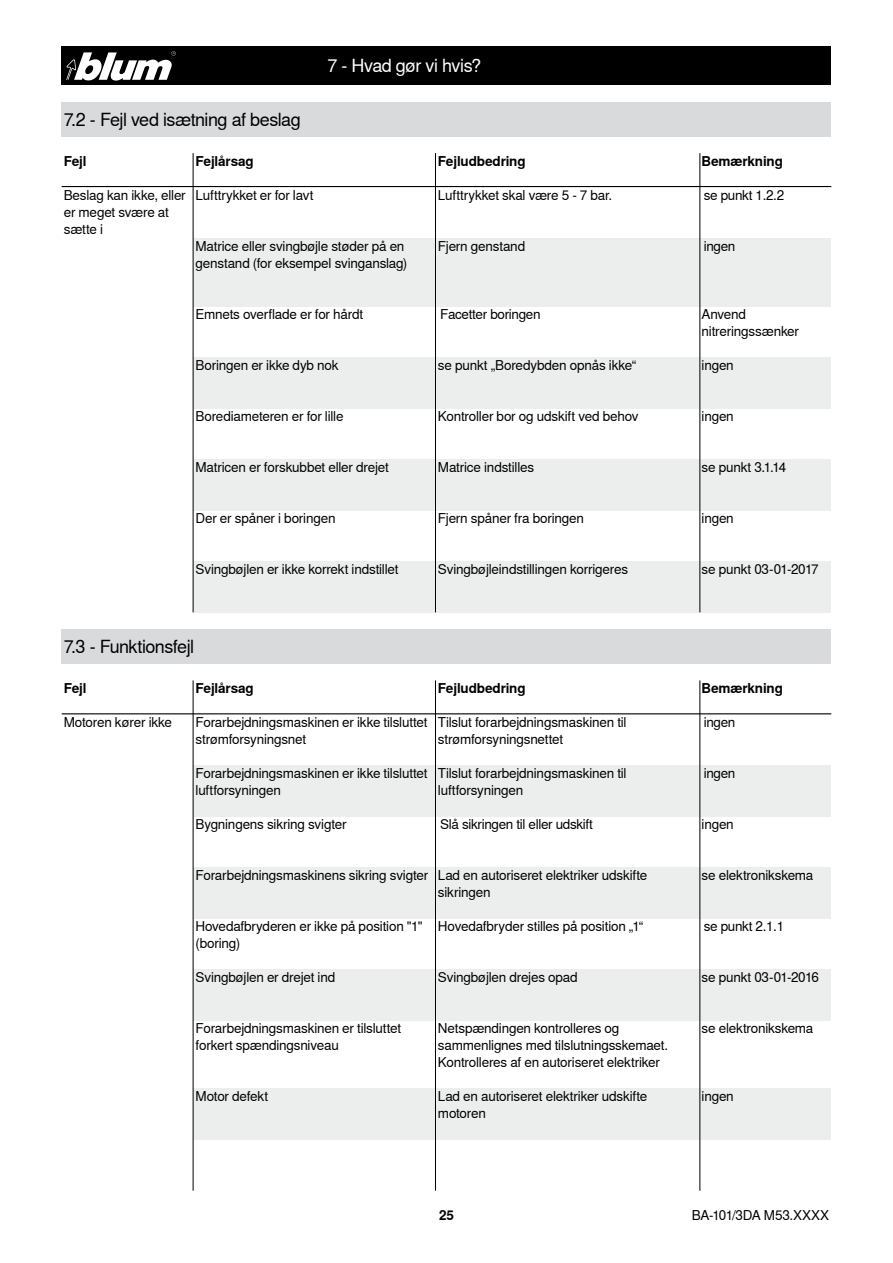
<style>
.page{position:relative;width:893px;height:1263px;background:#fff}
.page>*{position:absolute;margin:0;border:0;box-sizing:border-box;transform-origin:0 0}
.t1{font:18px "Nimbus Sans Global";letter-spacing:-.03em;color:#000}
.t2{font:18px "Nimbus Sans Global";letter-spacing:-.03em;color:#fff}
.t3{font:13.5px/17px "Nimbus Sans Global";letter-spacing:-.015em;color:#000}
.t4{font:700 13.5px "Nimbus Sans Global";letter-spacing:-.015em;color:#000}
</style>
<div class="page">
<div style="left:62px;top:629px;width:769px;height:34px;background:#d9dadb"></div>
<div style="left:62px;top:47px;width:769px;height:38px;background:#000"></div>
<div style="left:193px;top:765px;width:243px;height:51px;background:#eceded"></div>
<div style="left:193px;top:867px;width:243px;height:51px;background:#eceded"></div>
<div style="left:436px;top:765px;width:263px;height:51px;background:#eceded"></div>
<div style="left:436px;top:867px;width:263px;height:51px;background:#eceded"></div>
<div style="left:699px;top:765px;width:132px;height:51px;background:#eceded"></div>
<div style="left:699px;top:867px;width:132px;height:51px;background:#eceded"></div>
<div style="left:193px;top:969px;width:243px;height:51px;background:#eceded"></div>
<div style="left:436px;top:969px;width:263px;height:51px;background:#eceded"></div>
<div style="left:699px;top:969px;width:132px;height:51px;background:#eceded"></div>
<div style="left:193px;top:238px;width:243px;height:68px;background:#eceded"></div>
<div style="left:193px;top:357px;width:243px;height:51px;background:#eceded"></div>
<div style="left:436px;top:238px;width:263px;height:68px;background:#eceded"></div>
<div style="left:436px;top:357px;width:263px;height:51px;background:#eceded"></div>
<div style="left:699px;top:238px;width:132px;height:68px;background:#eceded"></div>
<div style="left:699px;top:357px;width:132px;height:51px;background:#eceded"></div>
<div style="left:193px;top:459px;width:243px;height:51px;background:#eceded"></div>
<div style="left:193px;top:561px;width:243px;height:51px;background:#eceded"></div>
<div style="left:436px;top:459px;width:263px;height:51px;background:#eceded"></div>
<div style="left:436px;top:561px;width:263px;height:51px;background:#eceded"></div>
<div style="left:699px;top:459px;width:132px;height:51px;background:#eceded"></div>
<div style="left:699px;top:561px;width:132px;height:51px;background:#eceded"></div>
<div style="left:62px;top:102px;width:769px;height:34px;background:#d9dadb"></div>
<div style="left:193px;top:1089px;width:243px;height:51px;background:#eceded"></div>
<div style="left:436px;top:1089px;width:263px;height:51px;background:#eceded"></div>
<div style="left:699px;top:1089px;width:132px;height:51px;background:#eceded"></div>
<hr style="left:193px;top:680px;width:1px;height:511px;background:#000">
<hr style="left:435px;top:680px;width:1px;height:511px;background:#000">
<hr style="left:699px;top:680px;width:1px;height:511px;background:#000">
<hr style="left:62px;top:713px;width:769px;height:1px;background:#000">
<hr style="left:193px;top:153px;width:1px;height:459px;background:#000">
<hr style="left:435px;top:153px;width:1px;height:459px;background:#000">
<hr style="left:699px;top:153px;width:1px;height:459px;background:#000">
<hr style="left:62px;top:186px;width:769px;height:1px;background:#000">
<svg style="left:66px;top:51px;width:110px;height:30px"></svg>
<h1 class="t1" style="left:64px;top:109px;width:238px">7.2 - Fejl ved isætning af beslag</h1>
<h1 class="t2" style="left:327px;top:56px;width:155px">7 - Hvad gør vi hvis?</h1>
<p class="t4" style="left:64px;top:153px;width:24px">Fejl</p>
<p class="t4" style="left:196px;top:153px;width:60px">Fejlårsag</p>
<p class="t4" style="left:438px;top:153px;width:89px">Fejludbedring</p>
<p class="t4" style="left:702px;top:153px;width:83px">Bemærkning</p>
<p class="t3" style="left:64px;top:186px;width:123px">Beslag kan ikke, eller er meget svære at sætte i</p>
<p class="t3" style="left:196px;top:186px;width:119px">Lufttrykket er for lavt</p>
<p class="t3" style="left:438px;top:186px;width:176px">Lufttrykket skal være 5 - 7 bar.</p>
<p class="t3" style="left:704px;top:186px;width:82px">se punkt 1.2.2</p>
<p class="t3" style="left:196px;top:237px;width:213px">Matrice eller svingbøjle støder på en genstand (for eksempel svinganslag)</p>
<p class="t3" style="left:196px;top:305px;width:169px">Emnets overflade er for hårdt</p>
<p class="t3" style="left:438px;top:237px;width:89px">Fjern genstand</p>
<p class="t3" style="left:704px;top:237px;width:33px">ingen</p>
<p class="t3" style="left:440px;top:305px;width:102px">Facetter boringen</p>
<p class="t3" style="left:438px;top:356px;width:200px">se punkt „Boredybden opnås ikke“</p>
<p class="t3" style="left:438px;top:407px;width:202px">Kontroller bor og udskift ved behov</p>
<p class="t3" style="left:702px;top:305px;width:99px">Anvend nitreringssænker</p>
<p class="t3" style="left:702px;top:356px;width:34px">ingen</p>
<p class="t3" style="left:702px;top:407px;width:34px">ingen</p>
<p class="t3" style="left:196px;top:356px;width:145px">Boringen er ikke dyb nok</p>
<p class="t3" style="left:196px;top:407px;width:149px">Borediameteren er for lille</p>
<p class="t3" style="left:196px;top:459px;width:195px">Matricen er forskubbet eller drejet</p>
<p class="t3" style="left:196px;top:510px;width:141px">Der er spåner i boringen</p>
<p class="t3" style="left:196px;top:561px;width:204px">Svingbøjlen er ikke korrekt indstillet</p>
<h1 class="t1" style="left:64px;top:636px;width:132px">7.3 - Funktionsfejl</h1>
<p class="t3" style="left:438px;top:459px;width:98px">Matrice indstilles</p>
<p class="t3" style="left:438px;top:510px;width:147px">Fjern spåner fra boringen</p>
<p class="t3" style="left:438px;top:561px;width:192px">Svingbøjleindstillingen korrigeres</p>
<p class="t3" style="left:702px;top:459px;width:86px">se punkt 3.1.14</p>
<p class="t3" style="left:702px;top:510px;width:34px">ingen</p>
<p class="t3" style="left:702px;top:561px;width:119px">se punkt 03-01-2017</p>
<p class="t4" style="left:64px;top:680px;width:24px">Fejl</p>
<p class="t4" style="left:196px;top:680px;width:60px">Fejlårsag</p>
<p class="t4" style="left:438px;top:680px;width:89px">Fejludbedring</p>
<p class="t4" style="left:702px;top:680px;width:83px">Bemærkning</p>
<p class="t3" style="left:64px;top:714px;width:110px">Motoren kører ikke</p>
<p class="t3" style="left:196px;top:714px;width:233px">Forarbejdningsmaskinen er ikke tilsluttet strømforsyningsnet</p>
<p class="t3" style="left:438px;top:714px;width:190px">Tilslut forarbejdningsmaskinen til strømforsyningsnettet</p>
<p class="t3" style="left:704px;top:714px;width:33px">ingen</p>
<p class="t3" style="left:196px;top:765px;width:233px">Forarbejdningsmaskinen er ikke tilsluttet luftforsyningen</p>
<p class="t3" style="left:196px;top:816px;width:152px">Bygningens sikring svigter</p>
<p class="t3" style="left:196px;top:867px;width:234px">Forarbejdningsmaskinens sikring svigter</p>
<p class="t3" style="left:196px;top:918px;width:229px">Hovedafbryderen er ikke på position "1" (boring)</p>
<p class="t3" style="left:438px;top:765px;width:190px">Tilslut forarbejdningsmaskinen til luftforsyningen</p>
<p class="t3" style="left:440px;top:816px;width:154px">Slå sikringen til eller udskift</p>
<p class="t3" style="left:438px;top:867px;width:211px">Lad en autoriseret elektriker udskifte sikringen</p>
<p class="t3" style="left:438px;top:918px;width:207px">Hovedafbryder stilles på position „1“</p>
<p class="t3" style="left:704px;top:765px;width:33px">ingen</p>
<p class="t3" style="left:702px;top:816px;width:34px">ingen</p>
<p class="t3" style="left:702px;top:867px;width:113px">se elektronikskema</p>
<p class="t3" style="left:704px;top:918px;width:82px">se punkt 2.1.1</p>
<p class="t3" style="left:196px;top:969px;width:141px">Svingbøjlen er drejet ind</p>
<p class="t3" style="left:438px;top:969px;width:141px">Svingbøjlen drejes opad</p>
<p class="t3" style="left:702px;top:969px;width:119px">se punkt 03-01-2016</p>
<p class="t3" style="left:438px;top:1020px;width:232px">Netspændingen kontrolleres og sammenlignes med tilslutningsskemaet.<br>Kontrolleres af en autoriseret elektriker</p>
<p class="t3" style="left:196px;top:1020px;width:207px">Forarbejdningsmaskinen er tilsluttet forkert spændingsniveau</p>
<p class="t3" style="left:702px;top:1020px;width:113px">se elektronikskema</p>
<p class="t3" style="left:196px;top:1088px;width:74px">Motor defekt</p>
<p class="t3" style="left:438px;top:1088px;width:211px">Lad en autoriseret elektriker udskifte motoren</p>
<p class="t3" style="left:702px;top:1088px;width:34px">ingen</p>
<p class="t4" style="left:439px;top:1207px;width:16px">25</p>
<p class="t3" style="left:692px;top:1207px;width:139px">BA-101/3DA M53.XXXX</p>
</div>
